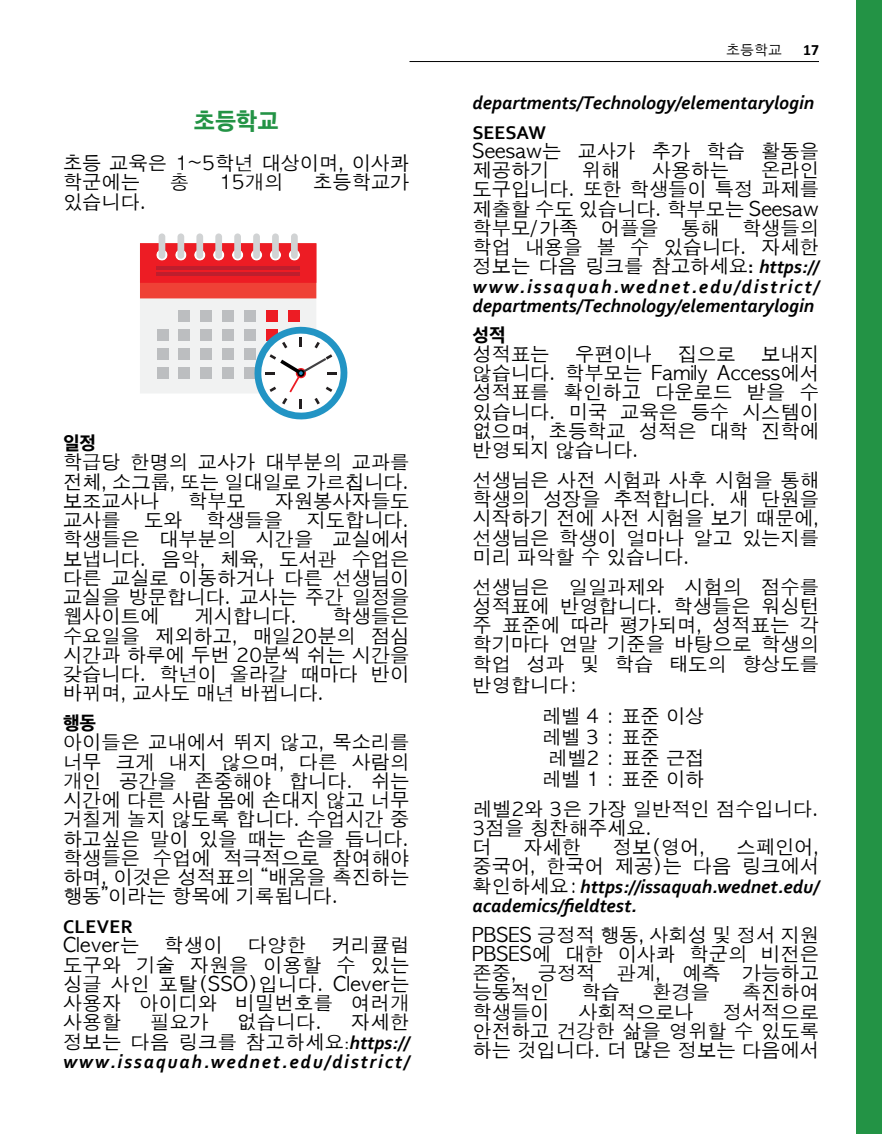
<style>
.page{position:relative;width:882px;height:1134px;background:#fff}
.page>*{position:absolute;margin:0;border:0;box-sizing:border-box;transform-origin:0 0}
.t1{font:800 24.5px "Apple SD Gothic Neo";color:#239345}
.t2{font:19.25px/19.2px "Apple Gothic";color:#000;text-align:justify}
.t3{font:italic 700 19.25px/19.2px "Corbel";color:#000}
.t4{font:italic 700 19.25px "Corbel";letter-spacing:.095em;color:#000}
.t5{font:19.25px/19.2px "Apple Gothic";letter-spacing:.02em;color:#000;text-align:right}
.t6{font:700 19.25px "Corbel";letter-spacing:.01em;color:#000}
.t7{font:800 19.25px "Apple SD Gothic Neo";color:#000}
.t8{font:700 15.75px "Calibri";color:#000}
.t9{font:14px "Apple Gothic";color:#000}
.s1{font-family:"Corbel"}
.s2{font-family:"Corbel";font-weight:700;font-style:italic}
.s3{font-family:"Corbel";font-weight:700}
.s4{font-family:"Apple Gothic";font-weight:400;font-style:normal}
</style>
<div class="page">
<div style="left:857px;top:0;width:25px;height:1134px;background:#239345"></div>
<hr style="left:410px;top:61px;width:409px;height:1px;background:#000">
<div style="left:159px;top:233px;width:6px;height:26px;background:#d1d3d4;border-radius:3px"></div>
<div style="left:178px;top:233px;width:6px;height:26px;background:#d1d3d4;border-radius:3px"></div>
<div style="left:196px;top:233px;width:7px;height:26px;background:#d1d3d4;border-radius:3px"></div>
<div style="left:215px;top:233px;width:7px;height:26px;background:#d1d3d4;border-radius:3px"></div>
<div style="left:234px;top:233px;width:7px;height:26px;background:#d1d3d4;border-radius:3px"></div>
<div style="left:253px;top:233px;width:7px;height:26px;background:#d1d3d4;border-radius:3px"></div>
<div style="left:272px;top:233px;width:7px;height:26px;background:#d1d3d4;border-radius:3px"></div>
<div style="left:291px;top:233px;width:7px;height:26px;background:#d1d3d4;border-radius:3px"></div>
<svg style="left:140px;top:243px;width:208px;height:177px"></svg>
<p class="t1" style="left:194px;top:108px;width:86px">초등학교</p>
<p class="t2" style="left:63px;top:154px;width:348px">초등 교육은 1~5학년 대상이며, 이사콰 학군에는</p>
<p class="t2" style="left:170px;top:173px;width:21px">총</p>
<p class="t2" style="left:219px;top:173px;width:66px">15개의</p>
<p class="t2" style="left:313px;top:173px;width:98px">초등학교가</p>
<p class="t2" style="left:63px;top:192px;width:85px">있습니다.</p>
<p class="t7" style="left:63px;top:433px;width:35px">일정</p>
<p class="t2" style="left:63px;top:453px;width:348px">학급당 한명의 교사가 대부분의 교과를 전체, 소그룹, 또는 일대일로 가르칩니다. 보조교사나</p>
<p class="t2" style="left:63px;top:492px;width:348px;text-indent:212px">자원봉사자들도 교사를 도와 학생들을 지도합니다. 학생들은 대부분의 시간을 교실에서 보냅니다. 음악, 체육, 도서관 수업은 다른 교실로 이동하거나 다른 선생님이 교실을 방문합니다. 교사는 주간 일정을 웹사이트에</p>
<p class="t2" style="left:188px;top:492px;width:59px">학부모</p>
<p class="t2" style="left:63px;top:607px;width:348px;text-indent:270px">학생들은 수요일을 제외하고, 매일20분의 점심 시간과 하루에 두번 20분씩 쉬는 시간을 갖습니다. 학년이 올라갈 때마다 반이 바뀌며, 교사도 매년 바뀝니다.</p>
<p class="t7" style="left:63px;top:713px;width:35px">행동</p>
<p class="t2" style="left:63px;top:733px;width:348px">아이들은 교내에서 뛰지 않고, 목소리를 너무 크게 내지 않으며, 다른 사람의 개인 공간을 존중해야 합니다. 쉬는 시간에 다른 사람 몸에 손대지 않고 너무 거칠게 놀지 않도록 합니다. 수업시간 중 하고싶은 말이 있을 때는 손을 듭니다. 학생들은 수업에 적극적으로 참여해야 하며, 이것은 성적표의 “배움을 촉진하는 행동”이라는 항목에 기록됩니다.</p>
<p class="t6" style="left:63px;top:915px;width:71px">CLEVER</p>
<p class="t5" style="left:63px;top:936px;width:78px">Clever는</p>
<p class="t2" style="left:164px;top:936px;width:60px">학생이</p>
<p class="t2" style="left:248px;top:936px;width:60px">다양한</p>
<p class="t2" style="left:194px;top:607px;width:104px">게시합니다.</p>
<p class="t2" style="left:63px;top:936px;width:348px;text-indent:268px">커리큘럼 도구와 기술 자원을 이용할 수 있는 싱글 사인 포탈(SSO)입니다. Clever는 사용자 아이디와 비밀번호를 여러개 사용할</p>
<p class="t5" style="left:63px;top:1013px;width:348px">자세한<br>정보는 다음 링크를 참고하세요<span class="s1">:</span><span class="s2">https://</span></p>
<p class="t4" style="left:63px;top:1049px;width:348px">www.issaquah.wednet.edu/district/</p>
<p class="t2" style="left:150px;top:1013px;width:60px">필요가</p>
<p class="t2" style="left:237px;top:1013px;width:87px">없습니다.</p>
<p class="t9" style="left:726px;top:42px;width:57px">초등학교</p>
<p class="t8" style="left:803px;top:40px;width:17px">17</p>
<p class="t3" style="left:473px;top:92px;width:343px">departments/Technology/elementarylogin</p>
<p class="t6" style="left:473px;top:120px;width:75px">SEESAW</p>
<p class="t2" style="left:473px;top:142px;width:348px">Seesaw는 교사가 추가 학습 활동을 제공하기</p>
<p class="t2" style="left:473px;top:161px;width:348px;text-indent:289px">온라인 도구입니다. 또한 학생들이 특정 과제를 제출할 수도 있습니다. 학부모는 Seesaw 학부모/가족 어플을 통해 학생들의 학업 내용을 볼 수 있습니다. 자세한 정보는 다음 링크를 참고하세요<span class="s3">:</span> <span class="s2">https://</span></p>
<p class="t3" style="left:473px;top:276px;width:348px">www.issaquah.wednet.edu/district/ departments/Technology/elementarylogin</p>
<p class="t7" style="left:473px;top:324px;width:35px">성적</p>
<p class="t2" style="left:473px;top:345px;width:78px">성적표는</p>
<p class="t2" style="left:575px;top:345px;width:78px">우편이나</p>
<p class="t2" style="left:678px;top:345px;width:59px">집으로</p>
<p class="t2" style="left:582px;top:161px;width:40px">위해</p>
<p class="t2" style="left:652px;top:161px;width:78px">사용하는</p>
<p class="t2" style="left:473px;top:345px;width:348px;text-indent:289px">보내지 않습니다. 학부모는 Family Access에서 성적표를 확인하고 다운로드 받을 수 있습니다. 미국 교육은 등수 시스템이 없으며, 초등학교 성적은 대학 진학에 반영되지 않습니다.</p>
<p class="t2" style="left:473px;top:470px;width:348px">선생님은 사전 시험과 사후 시험을 통해 학생의 성장을 추적합니다. 새 단원을 시작하기 전에 사전 시험을 보기 때문에, 선생님은 학생이 얼마나 알고 있는지를 미리 파악할 수 있습니다.</p>
<p class="t2" style="left:473px;top:577px;width:348px">선생님은 일일과제와 시험의 점수를 성적표에 반영합니다. 학생들은 워싱턴 주 표준에 따라 평가되며, 성적표는 각 학기마다 연말 기준을 바탕으로 학생의 학업 성과 및 학습 태도의 향상도를</p>
<p class="t2" style="left:542px;top:669px;width:164px;line-height:31.5px;text-indent:-69px">반영합니다:<br>레벨 4 : 표준 이상</p>
<p class="t2" style="left:542px;top:728px;width:120px">레벨 3 : 표준</p>
<p class="t2" style="left:548px;top:749px;width:158px">레벨2 : 표준 근접</p>
<p class="t2" style="left:542px;top:770px;width:164px">레벨 1 : 표준 이하</p>
<p class="t2" style="left:473px;top:799px;width:348px;text-align:left">레벨2와 3은 가장 일반적인 점수입니다.<br>3점을 칭찬해주세요.<br>더</p>
<p class="t2" style="left:523px;top:838px;width:59px">자세한</p>
<p class="t2" style="left:613px;top:838px;width:94px">정보(영어,</p>
<p class="t2" style="left:473px;top:838px;width:348px;text-align:right">스페인어,<br>중국어, 한국어 제공)는 다음 링크에서</p>
<p class="t3" style="left:473px;top:876px;width:348px"><span class="s4">확인하세요:</span> https://issaquah.wednet.edu/ academics/fieldtest.</p>
<p class="t2" style="left:473px;top:925px;width:348px">PBSES 긍정적 행동, 사회성 및 정서 지원 PBSES에 대한 이사콰 학군의 비전은 존중, 긍정적 관계, 예측 가능하고 능동적인</p>
<p class="t2" style="left:582px;top:983px;width:40px">학습</p>
<p class="t2" style="left:652px;top:983px;width:59px">환경을</p>
<p class="t2" style="left:742px;top:983px;width:78px">촉진하여</p>
<p class="t2" style="left:473px;top:1002px;width:78px">학생들이</p>
<p class="t2" style="left:578px;top:1002px;width:117px">사회적으로나</p>
<p class="t2" style="left:473px;top:1002px;width:348px;text-indent:250px">정서적으로 안전하고 건강한 삶을 영위할 수 있도록 하는 것입니다. 더 많은 정보는 다음에서</p>
</div>
